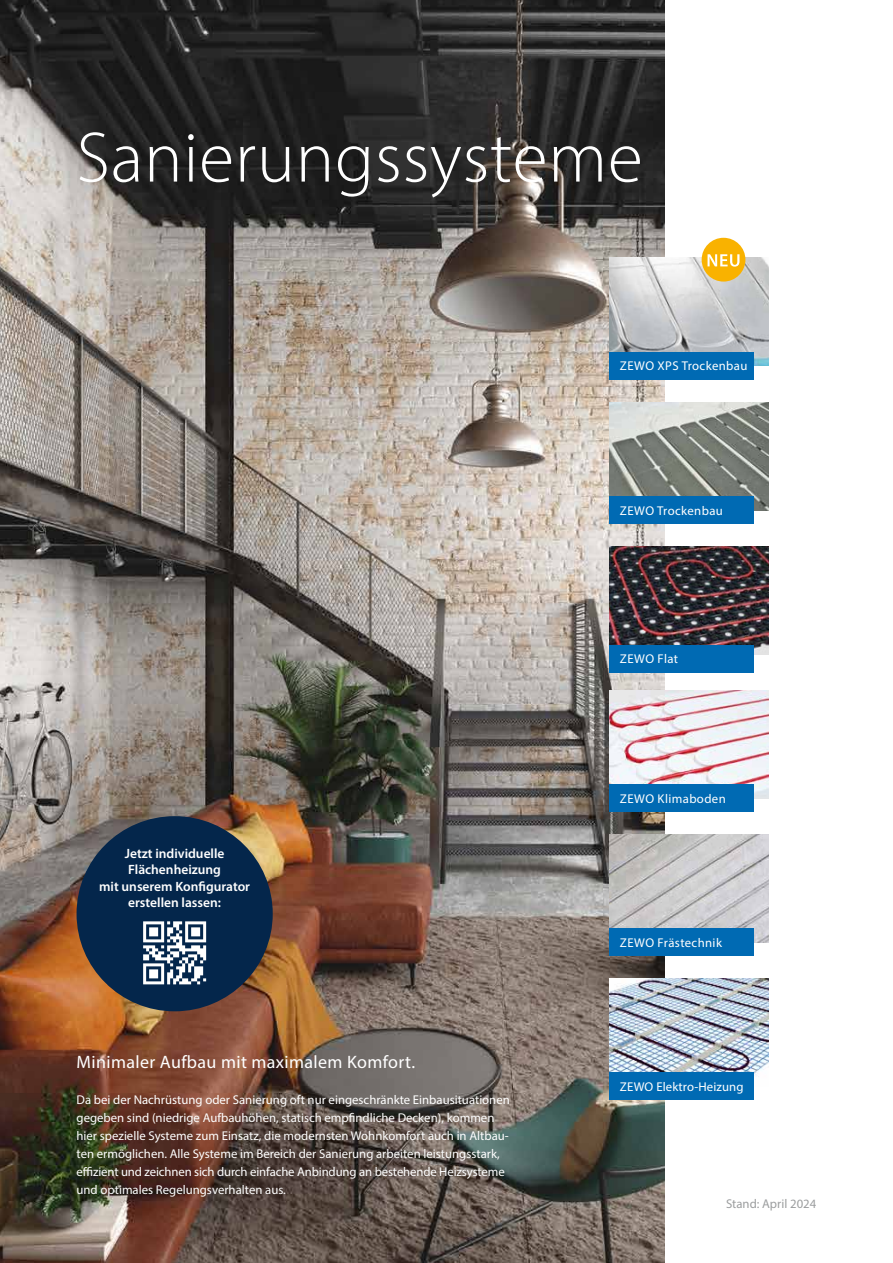
<style>
.page{position:relative;width:893px;height:1263px;background:#fff}
.page>*{position:absolute;margin:0;border:0;box-sizing:border-box;transform-origin:0 0}
.t1{font:300 72px "Myriad Pro";letter-spacing:.01em;color:#fff}
.t2{font:18px "Myriad Pro";letter-spacing:.02em;color:#fff}
.t3{font:600 13.5px/16.2px "Myriad Pro";color:#fff;text-align:center}
.t4{font:12.75px/18px "Myriad Pro";color:#fff}
.t5{font:12.75px "Myriad Pro";letter-spacing:.03em;color:#fff}
.t6{font:12.75px "Myriad Pro";color:#9c9e9f}
</style>
<div class="page">
<img style="left:0;top:0;width:664px;height:1263px">
<img style="left:609px;top:402px;width:159px;height:108px">
<img style="left:609px;top:546px;width:159px;height:108px">
<img style="left:609px;top:690px;width:159px;height:108px">
<img style="left:609px;top:834px;width:159px;height:108px">
<div style="left:609px;top:497px;width:145px;height:27px;background:#006ab3"></div>
<div style="left:609px;top:645px;width:145px;height:27px;background:#006ab3"></div>
<div style="left:609px;top:785px;width:145px;height:27px;background:#006ab3"></div>
<div style="left:609px;top:929px;width:145px;height:27px;background:#006ab3"></div>
<img style="left:609px;top:258px;width:159px;height:108px">
<div style="left:609px;top:352px;width:145px;height:27px;background:#006ab3"></div>
<img style="left:609px;top:978px;width:159px;height:98px">
<div style="left:609px;top:1073px;width:145px;height:27px;background:#006ab3"></div>
<div style="left:702px;top:238px;width:43px;height:44px;background:#f9b200;border-radius:50%"></div>
<svg style="left:707px;top:254px;width:32px;height:13px"></svg>
<div style="left:77px;top:816px;width:196px;height:195px;background:#04264b;border-radius:50%"></div>
<svg style="left:143px;top:921px;width:63px;height:63px"></svg>
<h1 class="t1" style="left:77px;top:114px;width:568px">Sanierungssysteme</h1>
<p class="t5" style="left:620px;top:358px;width:129px">ZEWO XPS Trockenbau</p>
<p class="t5" style="left:620px;top:502px;width:104px">ZEWO Trockenbau</p>
<p class="t5" style="left:620px;top:651px;width:60px">ZEWO Flat</p>
<p class="t3" style="left:99px;top:845px;width:152px">Jetzt individuelle<br>Flächenheizung<br>mit unserem Konfigurator erstellen lassen:</p>
<h2 class="t2" style="left:77px;top:1051px;width:340px">Minimaler Aufbau mit maximalem Komfort.</h2>
<p class="t4" style="left:77px;top:1091px;width:435px">Da bei der Nachrüstung oder Sanierung oft nur eingeschränkte Einbausituationen gegeben sind (niedrige Aufbauhöhen, statisch empfindliche Decken), kommen hier spezielle Systeme zum Einsatz, die modernsten Wohnkomfort auch in Altbau&shy;ten ermöglichen. Alle Systeme im Bereich der Sanierung arbeiten leistungsstark, effizient und zeichnen sich durch einfache Anbindung an bestehende Heizsysteme und optimales Regelungsverhalten aus.</p>
<p class="t5" style="left:620px;top:790px;width:107px">ZEWO Klimaboden</p>
<p class="t5" style="left:620px;top:934px;width:103px">ZEWO Frästechnik</p>
<p class="t4" style="left:620px;top:1077px;width:125px">ZEWO Elektro-Heizung</p>
<p class="t6" style="left:726px;top:1195px;width:92px">Stand: April 2024</p>
</div>
